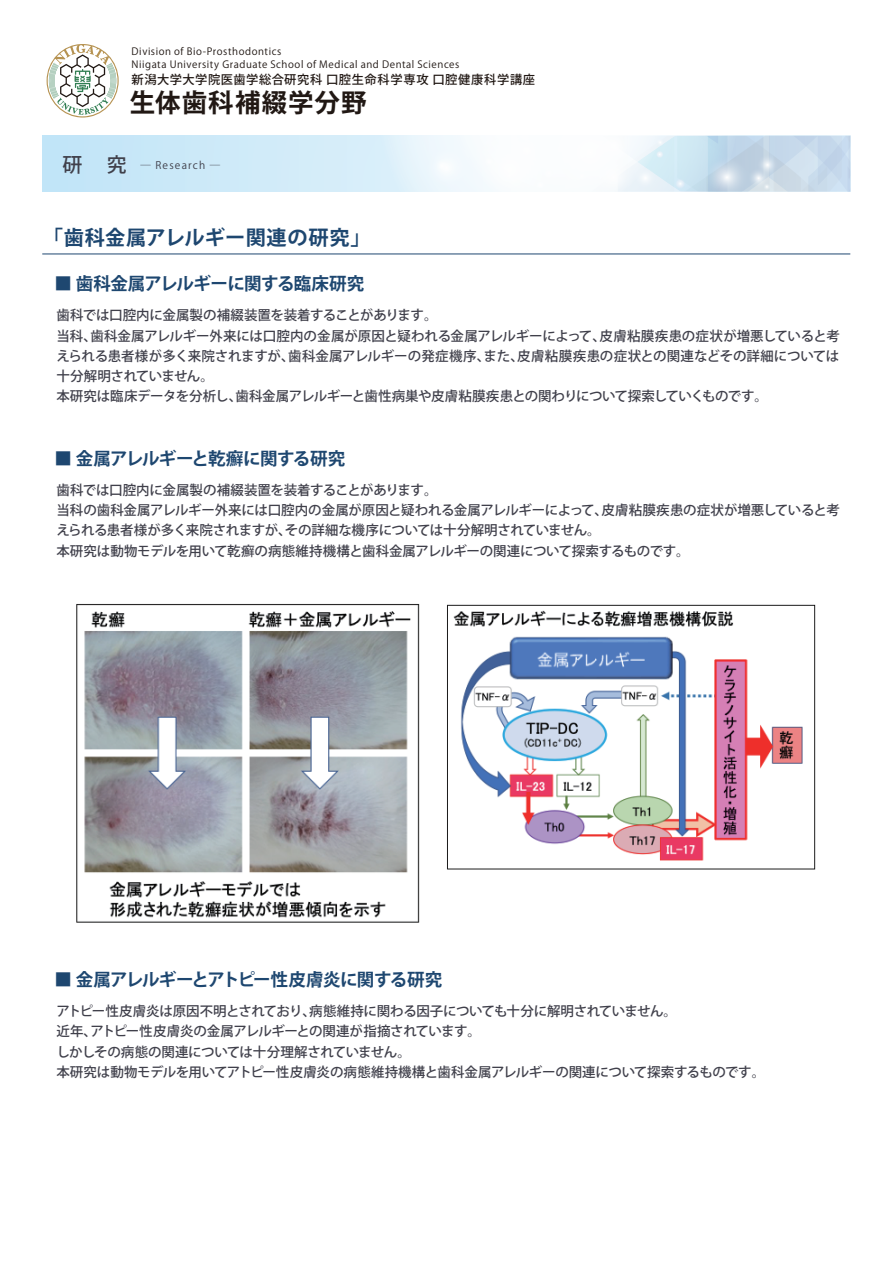
<style>
.page{position:relative;width:893px;height:1263px;background:#fff}
.page>*{position:absolute;margin:0;border:0;box-sizing:border-box;transform-origin:0 0}
.t1{font:700 25.5px "Koz Go Pr 6 N";letter-spacing:.04em;color:#211814}
.t2{font:700 20.25px "Koz Go Pr 6 N";letter-spacing:.02em;color:#1e4770}
.t3{font:700 17.55px "Koz Go Pr 6 N";letter-spacing:-.04em;color:#1e4770}
.t4{font:500 13.5px/20.2px "Koz Go Pr 6 N";letter-spacing:-.02em;color:#40404b}
.t5{font:500 12.3px "Koz Go Pr 6 N";letter-spacing:.05em;color:#211814}
.t6{font:10.35px "Koz Go Pr 6 N";letter-spacing:.11em;color:#40404b}
.t7{font:9.9px/12.8px "Koz Go Pr 6 N";letter-spacing:.055em;color:#211814}
.s1{font-weight:500;font-size:19.95px}
</style>
<div class="page">
<img style="left:76px;top:604px;width:740px;height:319px">
<svg style="left:47px;top:44px;width:72px;height:74px"></svg>
<svg style="left:42px;top:136px;width:808px;height:56px"></svg>
<hr style="left:42px;top:254px;width:808px;height:1px;background:#1e4770">
<p class="t7" style="left:132px;top:45px;width:329px">Division of Bio-Prosthodontics<br>Niigata University Graduate School of Medical and Dental Sciences</p>
<p class="t5" style="left:131px;top:73px;width:405px">新潟大学大学院医歯学総合研究科 口腔生命科学専攻 口腔健康科学講座</p>
<h1 class="t1" style="left:130px;top:88px;width:238px">生体歯科補綴学分野</h1>
<p class="t6" style="left:62px;top:159px;width:159px"><span class="s1">研　究</span> ─ Research ─</p>
<h2 class="t2" style="left:43px;top:226px;width:330px">「歯科金属アレルギー関連の研究」</h2>
<p class="t3" style="left:55px;top:274px;width:311px">■ 歯科金属アレルギーに関する臨床研究</p>
<p class="t4" style="left:56px;top:306px;width:785px">歯科では口腔内に金属製の補綴装置を装着することがあります。<br>当科、歯科金属アレルギー外来には口腔内の金属が原因と疑われる金属アレルギーによって、皮膚粘膜疾患の症状が増悪していると考えられる患者様が多く来院されますが、歯科金属アレルギーの発症機序、また、皮膚粘膜疾患の症状との関連などその詳細については十分解明されていません。<br>本研究は臨床データを分析し、歯科金属アレルギーと歯性病巣や皮膚粘膜疾患との関わりについて探索していくものです。</p>
<p class="t3" style="left:55px;top:448px;width:292px">■ 金属アレルギーと乾癬に関する研究</p>
<p class="t4" style="left:56px;top:480px;width:785px">歯科では口腔内に金属製の補綴装置を装着することがあります。<br>当科の歯科金属アレルギー外来には口腔内の金属が原因と疑われる金属アレルギーによって、皮膚粘膜疾患の症状が増悪していると考えられる患者様が多く来院されますが、その詳細な機序については十分解明されていません。<br>本研究は動物モデルを用いて乾癬の病態維持機構と歯科金属アレルギーの関連について探索するものです。</p>
<p class="t3" style="left:55px;top:969px;width:389px">■ 金属アレルギーとアトピー性皮膚炎に関する研究</p>
<p class="t4" style="left:56px;top:1001px;width:710px">アトピー性皮膚炎は原因不明とされており、病態維持に関わる因子についても十分に解明されていません。<br>近年、アトピー性皮膚炎の金属アレルギーとの関連が指摘されています。<br>しかしその病態の関連については十分理解されていません。<br>本研究は動物モデルを用いてアトピー性皮膚炎の病態維持機構と歯科金属アレルギーの関連について探索するものです。</p>
</div>
